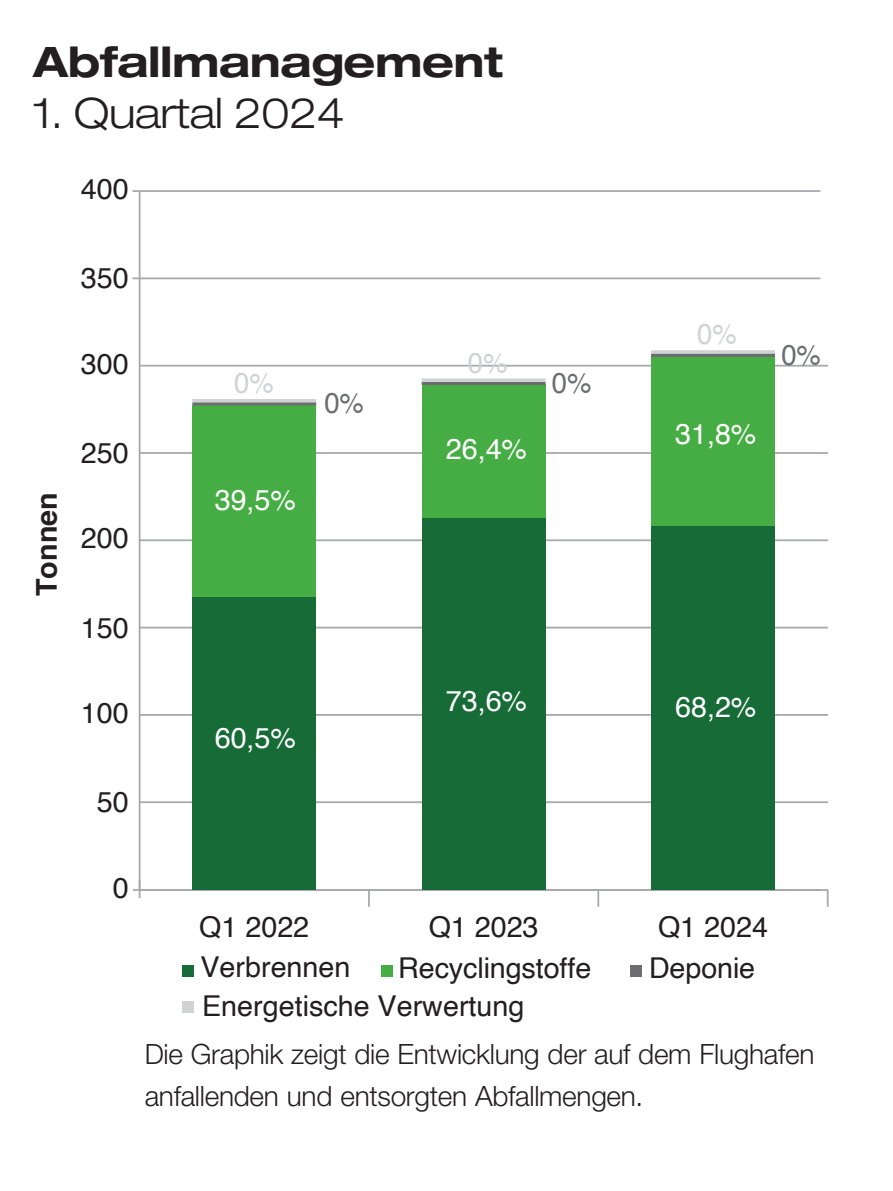
<style>
.page{position:relative;width:893px;height:1191px;background:#fff}
.page>*{position:absolute;margin:0;border:0;box-sizing:border-box;transform-origin:0 0}
.texte{font:700 expanded 42px "Helvetica Neue LT Std";letter-spacing:-.01em;color:#231f20}
.texte-2{font:300 expanded 42px "Helvetica Neue LT Std";letter-spacing:-.01em;color:#231f20}
.t1{font:28.7px "Helvetica";color:#231f20}
.t2{font:28.7px "Helvetica";color:#fff}
.t3{font:28.7px "Helvetica";color:#6c6d70;scale:.96 1}
.t4{font:28.7px "Helvetica";color:#d1d2d4;scale:.96 1}
.t5{font:700 28.7px "Helvetica";color:#231f20}
.chronik_txt_Dd{font:300 28px/42px "Helvetica Neue LT Std";letter-spacing:-.01em;color:#231f20}
</style>
<div class="page">
<hr style="left:140px;top:889px;width:688px;height:2px;background:#a8a9ad">
<svg style="left:368px;top:891px;width:2px;height:15px"></svg>
<svg style="left:597px;top:891px;width:2px;height:15px"></svg>
<svg style="left:827px;top:889px;width:2px;height:17px"></svg>
<hr style="left:139px;top:191px;width:1px;height:698px;background:#a8a9ad">
<hr style="left:133px;top:889px;width:688px;height:2px;background:#a8a9ad">
<hr style="left:140px;top:801px;width:688px;height:2px;background:#a8a9ad">
<hr style="left:140px;top:714px;width:688px;height:2px;background:#a8a9ad">
<hr style="left:140px;top:626px;width:688px;height:2px;background:#a8a9ad">
<hr style="left:140px;top:539px;width:688px;height:2px;background:#a8a9ad">
<hr style="left:140px;top:452px;width:688px;height:2px;background:#a8a9ad">
<hr style="left:140px;top:365px;width:688px;height:1px;background:#a8a9ad">
<hr style="left:132px;top:277px;width:688px;height:2px;background:#a8a9ad">
<hr style="left:132px;top:190px;width:688px;height:2px;background:#a8a9ad">
<div style="left:192px;top:405px;width:124px;height:192px;background:#46ad44"></div>
<div style="left:422px;top:384px;width:124px;height:134px;background:#46ad44"></div>
<div style="left:651px;top:356px;width:124px;height:170px;background:#46ad44"></div>
<div style="left:192px;top:597px;width:124px;height:292px;background:#166b37"></div>
<div style="left:422px;top:518px;width:124px;height:371px;background:#166b37"></div>
<div style="left:651px;top:526px;width:124px;height:363px;background:#166b37"></div>
<hr style="left:192px;top:402px;width:124px;height:3px;background:#6c6d70">
<hr style="left:192px;top:399px;width:124px;height:3px;background:#d1d2d4">
<hr style="left:422px;top:382px;width:124px;height:3px;background:#6c6d70">
<svg style="left:422px;top:378px;width:124px;height:4px"></svg>
<svg style="left:651px;top:353px;width:124px;height:4px"></svg>
<hr style="left:651px;top:350px;width:124px;height:3px;background:#d1d2d4">
<div style="left:381px;top:965px;width:11px;height:12px;background:#46ad44"></div>
<div style="left:631px;top:965px;width:11px;height:12px;background:#6c6d70"></div>
<div style="left:182px;top:1001px;width:12px;height:11px;background:#d1d2d4"></div>
<div style="left:183px;top:965px;width:11px;height:12px;background:#166b37"></div>
<p class="texte" style="left:33px;top:36px;width:471px">Abfallmanagement</p>
<p class="texte-2" style="left:33px;top:88px;width:313px">1. Quartal 2024</p>
<p class="t1" style="left:81px;top:167px;width:49px">400</p>
<p class="t1" style="left:81px;top:256px;width:49px">350</p>
<p class="t1" style="left:81px;top:341px;width:49px">300</p>
<p class="t5" style="left:24px;top:596px;width:105px;rotate:-90deg">Tonnen</p>
<p class="t1" style="left:81px;top:431px;width:49px">250</p>
<p class="t1" style="left:81px;top:516px;width:49px">200</p>
<p class="t1" style="left:81px;top:605px;width:49px">150</p>
<p class="t1" style="left:81px;top:690px;width:49px">100</p>
<p class="t1" style="left:97px;top:780px;width:33px">50</p>
<p class="t4" style="left:234px;top:360px;width:43px">0%</p>
<p class="t3" style="left:324px;top:380px;width:43px">0%</p>
<p class="t2" style="left:215px;top:478px;width:83px">39,5%</p>
<p class="t2" style="left:215px;top:715px;width:83px">60,5%</p>
<p class="t4" style="left:468px;top:340px;width:43px">0%</p>
<p class="t2" style="left:446px;top:426px;width:83px">26,4%</p>
<p class="t3" style="left:552px;top:360px;width:43px">0%</p>
<p class="t2" style="left:446px;top:678px;width:83px">73,6%</p>
<p class="t4" style="left:697px;top:312px;width:43px">0%</p>
<p class="t2" style="left:675px;top:412px;width:83px">31,8%</p>
<p class="t3" style="left:781px;top:332px;width:43px">0%</p>
<p class="t2" style="left:675px;top:685px;width:83px">68,2%</p>
<p class="t1" style="left:113px;top:865px;width:17px">0</p>
<p class="t1" style="left:199px;top:904px;width:111px">Q1 2022</p>
<p class="t1" style="left:429px;top:904px;width:111px">Q1 2023</p>
<p class="t1" style="left:658px;top:904px;width:111px">Q1 2024</p>
<p class="t1" style="left:398px;top:945px;width:195px">Recyclingstoffe</p>
<p class="t1" style="left:649px;top:945px;width:108px">Deponie</p>
<p class="t1" style="left:202px;top:983px;width:324px">Energetische Verwertung</p>
<p class="t1" style="left:200px;top:944px;width:151px">Verbrennen</p>
<p class="chronik_txt_Dd" style="left:145px;top:1032px;width:671px">Die Graphik zeigt die Entwicklung der auf dem Flughafen anfallenden und entsorgten Abfallmengen.</p>
</div>
